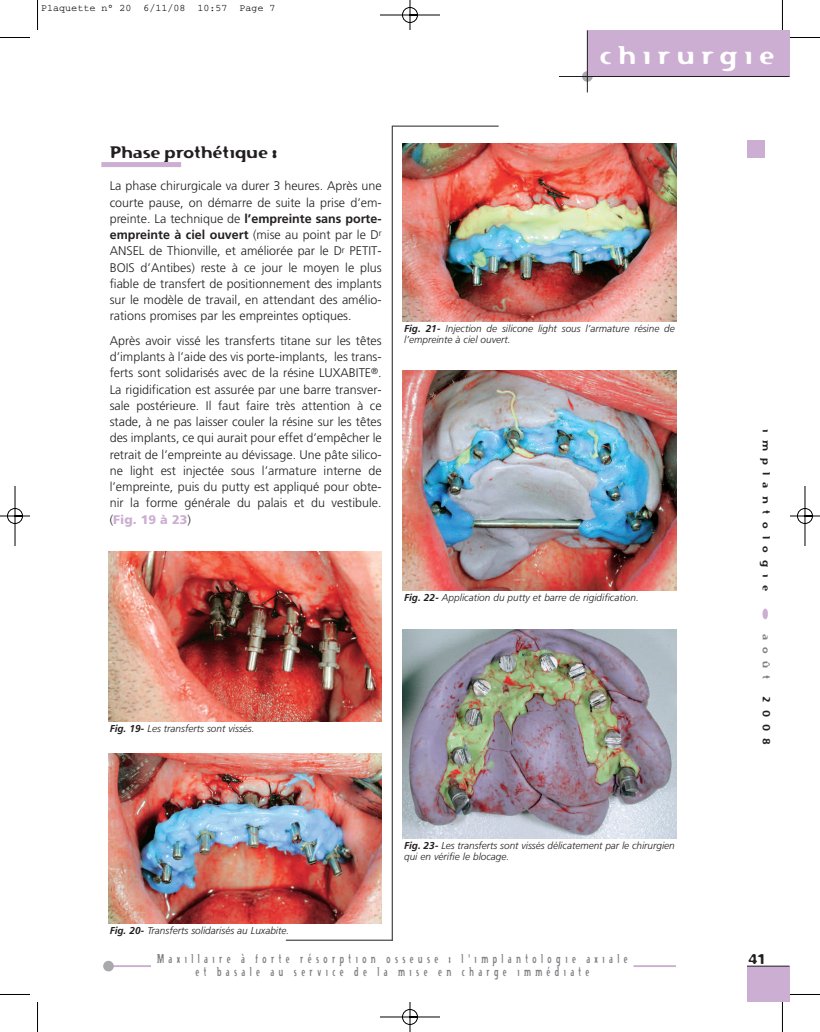
<style>
.page{position:relative;width:820px;height:1032px;background:#fff}
.page>*{position:absolute;margin:0;border:0;box-sizing:border-box;transform-origin:0 0}
.t1{font:25px "Flexure";letter-spacing:.25em;color:#fff}
.t2{font:16.25px "Flexure";color:#231f20}
.t3{font:13.75px "Flexure";color:#231f20}
.t4{font:300 12.5px/16.2px "Frutiger";color:#231f20;text-align:justify}
.t5{font:12.5px/12.5px "Flexure";letter-spacing:.715em;color:#808285;text-align:center;scale:.5 1}
.t6{font:italic 300 10px/11.2px "Frutiger";color:#231f20}
.t7{font:10px "Courier";color:#000}
.t8{font:10px "Flexure";letter-spacing:.715em;color:#231f20}
.t9{font:10px "Flexure";color:#808285}
.s1{font-weight:700}
.s2{font-weight:900;color:#ccaed2}
.s3{color:#ccaed2}
</style>
<div class="page">
<img style="left:0;top:0;width:819px;height:1032px">
<p class="t7" style="left:41px;top:5px;width:236px">Plaquette n° 20 6/11/08 10:57 Page 7</p>
<h1 class="t1" style="left:599px;top:41px;width:176px">chirurgie</h1>
<h2 class="t2" style="left:110px;top:143px;width:169px">Phase prothétique :</h2>
<p class="t4" style="left:110px;top:179px;width:273px">La phase chirurgicale va durer 3 heures. Après une courte pause, on démarre de suite la prise d’em&shy;preinte. La technique de <span class="s1">l’empreinte sans porte&shy;empreinte à ciel ouvert</span> (mise au point par le D<sup>r </sup>ANSEL de Thionville, et améliorée par le D<sup>r</sup> PETIT-BOIS d’Antibes) reste à ce jour le moyen le plus fiable de transfert de positionnement des implants sur le modèle de travail, en attendant des amélio&shy;rations promises par les empreintes optiques.</p>
<p class="t4" style="left:110px;top:333px;width:273px">Après avoir vissé les transferts titane sur les têtes d’implants à l’aide des vis porte-implants, les trans&shy;ferts sont solidarisés avec de la résine LUXABITE<sup>®</sup>.<br>La rigidification est assurée par une barre transver&shy;sale postérieure. Il faut faire très attention à ce stade, à ne pas laisser couler la résine sur les têtes des implants, ce qui aurait pour effet d’empêcher le retrait de l’empreinte au dévissage. Une pâte silico&shy;ne light est injectée sous l’armature interne de l’empreinte, puis du putty est appliqué pour obte&shy;nir la forme générale du palais et du vestibule. (<span class="s2">Fig. 19 à 23</span>)</p>
<p class="t6" style="left:404px;top:323px;width:272px"><span class="s1">Fig. 21-</span> Injection de silicone light sous l’armature résine de l’empreinte à ciel ouvert.</p>
<p class="t6" style="left:404px;top:592px;width:236px"><span class="s1">Fig. 22-</span> Application du putty et barre de rigidification.</p>
<p class="t6" style="left:110px;top:724px;width:146px"><span class="s1">Fig. 19-</span> Les transferts sont vissés.</p>
<p class="t8" style="left:771px;top:429px;width:163px;rotate:90deg">implantologie</p>
<p class="t9" style="left:771px;top:608px;width:73px;rotate:90deg"><span class="s3">●</span> août</p>
<p class="t8" style="left:771px;top:696px;width:50px;rotate:90deg">2008</p>
<p class="t6" style="left:110px;top:926px;width:181px"><span class="s1">Fig. 20-</span> Transferts solidarisés au Luxabite.</p>
<p class="t6" style="left:404px;top:840px;width:272px"><span class="s1">Fig. 23-</span> Les transferts sont vissés délicatement par le chirurgien qui en vérifie le blocage.</p>
<p class="t5" style="left:157px;top:952px;width:941px">Maxillaire à forte résorption osseuse : l’implantologie axiale et basale au service de la mise en charge immédiate</p>
<p class="t3" style="left:747px;top:951px;width:18px">41</p>
</div>
